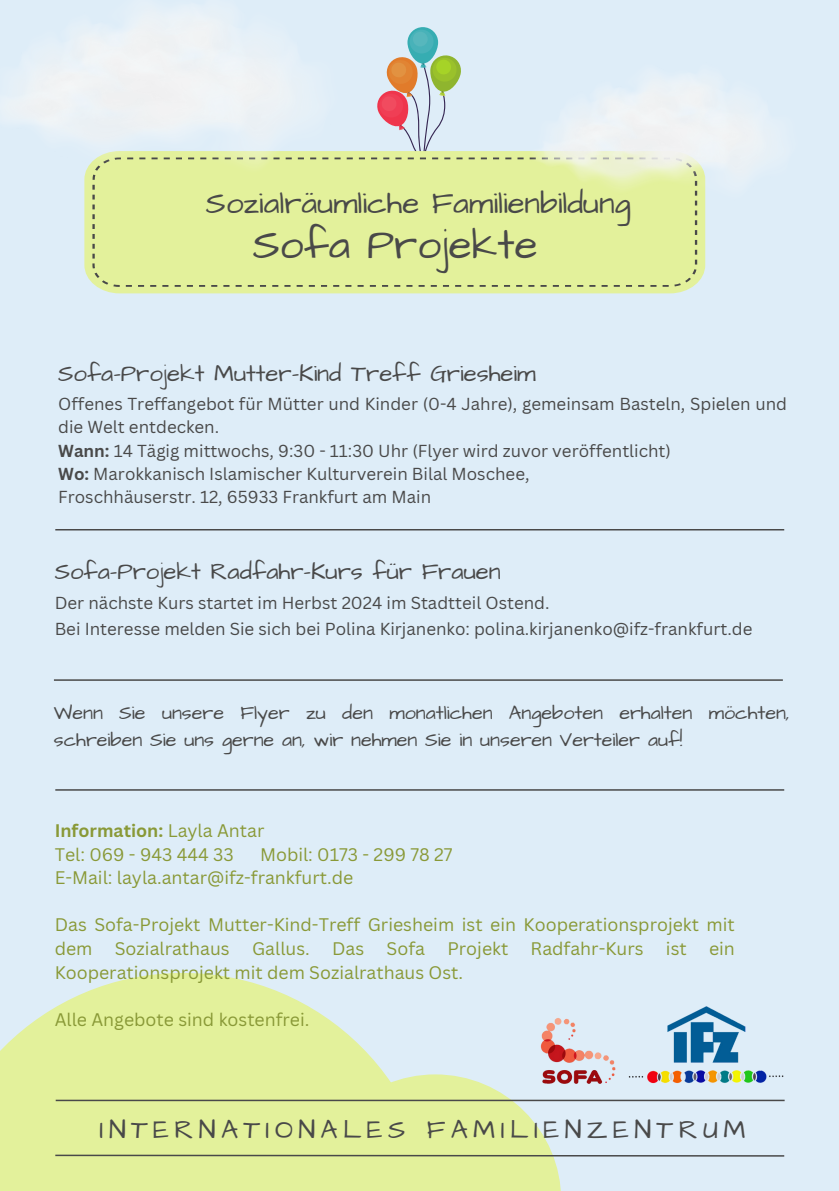
<style>
.page{position:relative;width:839px;height:1191px;background:#fff}
.page>*{position:absolute;margin:0;border:0;box-sizing:border-box;transform-origin:0 0}
.t1{font:42.2px "Architects Daughter";color:#494949}
.t2{font:31.2px "Architects Daughter";color:#494949}
.t3{font:26.8px "Architects Daughter";letter-spacing:.2em;color:#494949}
.t4{font:24px "Architects Daughter";color:#494949}
.t5{font:19.8px/27px "Architects Daughter";color:#494949}
.t6{font:17.8px/23.6px "Canva Sans";color:#899937}
.t7{font:700 17.8px "Canva Sans";color:#899937}
.t8{font:17px/23.2px "Canva Sans";color:#494949}
.s1{font-weight:700}
.s2{font-weight:400}
</style>
<div class="page">
<div style="left:0;top:0;width:838px;height:1191px;background:#deedf8"></div>
<svg style="left:0;top:973px;width:385px;height:218px;background:#e1efa8"></svg>
<div style="left:309px;top:1074px;width:252px;height:117px;background:#e3f19b"></div>
<hr style="left:55px;top:1155px;width:729px;height:2px;background:#494949">
<hr style="left:56px;top:1100px;width:728px;height:1px;background:#494949">
<img style="left:628px;top:1006px;width:155px;height:78px">
<svg style="left:407px;top:27px;width:31px;height:37px"></svg>
<div style="left:409px;top:30px;width:24px;height:24px;background:#48b2b9;border-radius:50%"></div>
<div style="left:413px;top:32px;width:14px;height:14px;background:#57b7bd;border-radius:50%"></div>
<svg style="left:377px;top:54px;width:84px;height:97px"></svg>
<svg style="left:84px;top:151px;width:621px;height:142px;background:#e1efa0"></svg>
<div style="left:92px;top:158px;width:605px;height:129px;background:#e3f19b"></div>
<img style="left:2px;top:10px;width:341px;height:164px">
<img style="left:529px;top:78px;width:237px;height:122px">
<hr style="left:55px;top:529px;width:729px;height:2px;background:#494949">
<hr style="left:54px;top:679px;width:728px;height:2px;background:#494949">
<hr style="left:55px;top:789px;width:729px;height:2px;background:#494949">
<img style="left:536px;top:1018px;width:80px;height:71px">
<p class="t2" style="left:206px;top:182px;width:426px">Sozialräumliche Familienbildung</p>
<p class="t1" style="left:253px;top:217px;width:286px">Sofa Projekte</p>
<p class="t4" style="left:58px;top:358px;width:479px">Sofa-Projekt Mutter-Kind Treff Griesheim</p>
<p class="t8" style="left:58px;top:392px;width:730px">Offenes Treffangebot für Mütter und Kinder (0-4 Jahre), gemeinsam Basteln, Spielen und die Welt entdecken.</p>
<p class="t8" style="left:58px;top:438px;width:614px"><span class="s1">Wann:</span> 14 Tägig mittwochs, 9:30 - 11:30 Uhr (Flyer wird zuvor veröffentlicht)</p>
<p class="t8" style="left:58px;top:462px;width:473px"><span class="s1">Wo:</span> Marokkanisch Islamischer Kulturverein Bilal Moschee,</p>
<p class="t8" style="left:58px;top:485px;width:374px">Froschhäuserstr. 12, 65933 Frankfurt am Main</p>
<p class="t4" style="left:55px;top:555px;width:447px">Sofa-Projekt Radfahr-Kurs für Frauen</p>
<p class="t8" style="left:55px;top:591px;width:496px">Der nächste Kurs startet im Herbst 2024 im Stadtteil Ostend.</p>
<p class="t8" style="left:55px;top:617px;width:699px">Bei Interesse melden Sie sich bei Polina Kirjanenko: polina.kirjanenko@ifz-frankfurt.de</p>
<p class="t5" style="left:54px;top:700px;width:737px">Wenn Sie unsere Flyer zu den monatlichen Angeboten erhalten möchten, schreiben Sie uns gerne an, wir nehmen Sie in unseren Verteiler auf!</p>
<p class="t7" style="left:55px;top:818px;width:211px">Information: <span class="s2">Layla Antar</span></p>
<p class="t6" style="left:55px;top:842px;width:180px">Tel: 069 - 943 444 33</p>
<p class="t6" style="left:260px;top:842px;width:194px">Mobil: 0173 - 299 78 27</p>
<p class="t6" style="left:55px;top:866px;width:300px">E-Mail: layla.antar@ifz-frankfurt.de</p>
<p class="t6" style="left:55px;top:913px;width:681px">Das Sofa-Projekt Mutter-Kind-Treff Griesheim ist ein Kooperationsprojekt mit dem</p>
<p class="t6" style="left:115px;top:936px;width:116px">Sozialrathaus</p>
<p class="t6" style="left:252px;top:936px;width:59px">Gallus.</p>
<p class="t6" style="left:332px;top:936px;width:34px">Das</p>
<p class="t6" style="left:386px;top:936px;width:40px">Sofa</p>
<p class="t6" style="left:447px;top:936px;width:62px">Projekt</p>
<p class="t6" style="left:530px;top:936px;width:114px">Radfahr-Kurs</p>
<p class="t6" style="left:666px;top:936px;width:22px">ist</p>
<p class="t6" style="left:709px;top:936px;width:27px">ein</p>
<p class="t6" style="left:55px;top:960px;width:410px">Kooperationsprojekt mit dem Sozialrathaus Ost.</p>
<p class="t6" style="left:55px;top:1007px;width:256px">Alle Angebote sind kostenfrei.</p>
<p class="t3" style="left:100px;top:1111px;width:647px">INTERNATIONALES FAMILIENZENTRUM</p>
</div>
